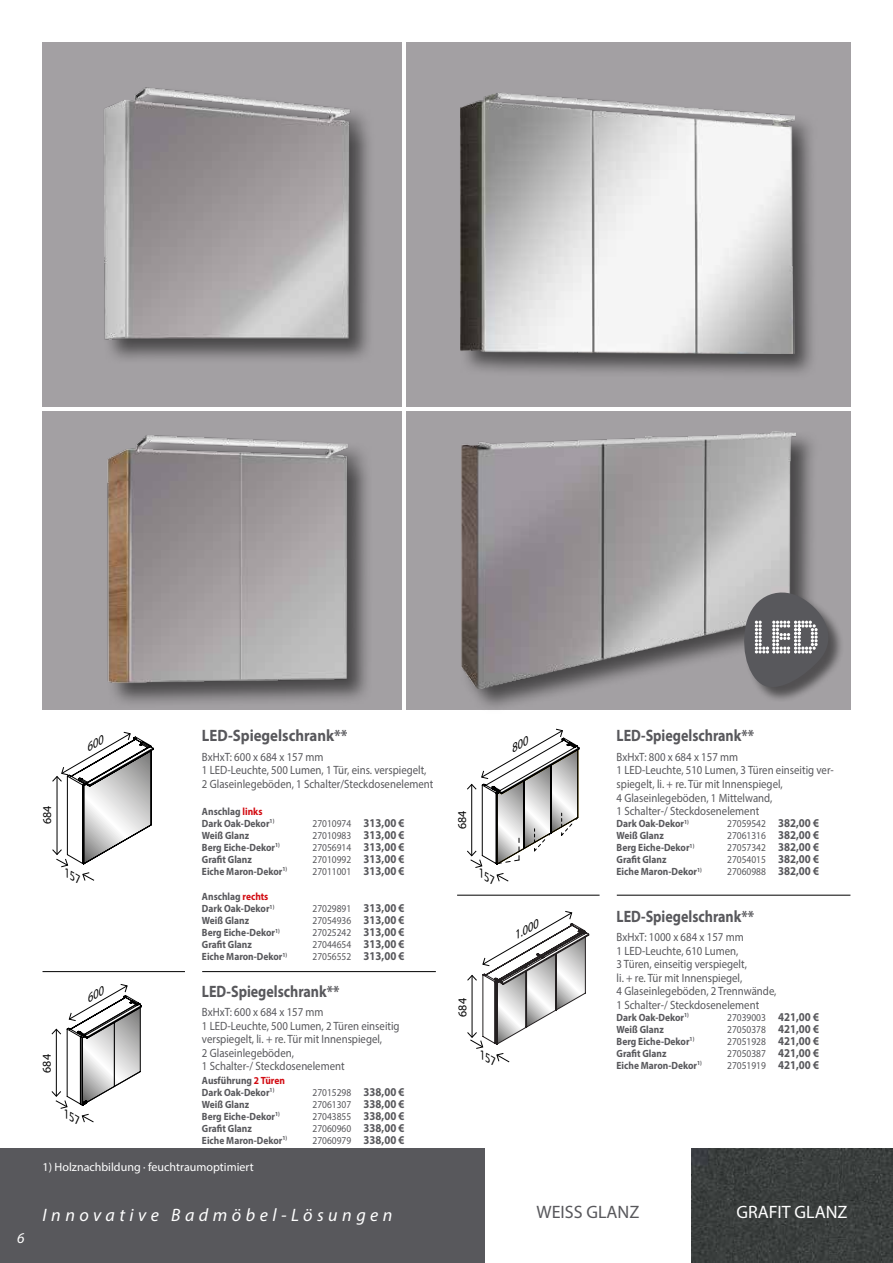
<style>
.page{position:relative;width:893px;height:1263px;background:#fff}
.page>*{position:absolute;margin:0;border:0;box-sizing:border-box;transform-origin:0 0}
.t1{font:italic 18px "Myriad Pro";letter-spacing:.25em;color:#fff}
.t2{font:18px "Myriad Pro";color:#fff}
.t3{font:18px "Myriad Pro";color:#58585c}
.t4{font:700 16.5px "Myriad Pro";color:#58585c;scale:.85 1}
.t5{font:700 16.5px "Myriad Pro";color:#58585c;scale:.9 1}
.t6{font:italic 15px "Myriad Pro";color:#fff}
.t7{font:12px/13.5px "Myriad Pro";color:#58585c;scale:.9 1}
.t8{font:12px "Myriad Pro";color:#fff}
.t9{font:12px "Myriad Pro";color:#000}
.t10{font:italic 12px "Myriad Pro";color:#000}
.t11{font:700 10.5px/12px "Myriad Pro";color:#58585c;scale:.9 1}
.t12{font:10.5px "Myriad Pro";color:#58585c;scale:.9 1}
.s1{color:#d20a11}
.s2{font-weight:700;font-size:12px}
</style>
<div class="page">
<div style="left:0;top:1148px;width:485px;height:115px;background:#58585c"></div>
<div style="left:43px;top:43px;width:359px;height:364px;background:#a3a0a3"></div>
<div style="left:406px;top:43px;width:444px;height:364px;background:#a3a0a3"></div>
<div style="left:43px;top:411px;width:359px;height:298px;background:#a3a0a3"></div>
<div style="left:406px;top:411px;width:444px;height:298px;background:#a3a0a3"></div>
<img style="left:691px;top:1148px;width:202px;height:115px">
<hr style="left:457px;top:895px;width:143px;height:1px;background:#000">
<hr style="left:43px;top:971px;width:142px;height:1px;background:#000">
<hr style="left:617px;top:895px;width:233px;height:1px;background:#000">
<hr style="left:202px;top:971px;width:234px;height:1px;background:#000">
<div style="left:459px;top:92px;width:360px;height:288px;background:#000;opacity:.55"></div>
<img style="left:460px;top:93px;width:334px;height:260px">
<div style="left:107px;top:433px;width:266px;height:275px;background:#000;opacity:.55"></div>
<img style="left:107px;top:433px;width:247px;height:255px">
<div style="left:103px;top:86px;width:272px;height:279px;background:#000;opacity:.55"></div>
<img style="left:103px;top:86px;width:252px;height:262px">
<div style="left:460px;top:430px;width:362px;height:284px;background:#000;opacity:.55"></div>
<img style="left:460px;top:431px;width:336px;height:257px">
<div style="left:745px;top:593px;width:100px;height:110px;background:#000;opacity:.5"></div>
<svg style="left:744px;top:592px;width:84px;height:95px;background:#757477"></svg>
<svg style="left:467px;top:729px;width:112px;height:153px"></svg>
<svg style="left:52px;top:732px;width:102px;height:149px"></svg>
<svg style="left:467px;top:911px;width:122px;height:152px"></svg>
<svg style="left:51px;top:984px;width:91px;height:139px"></svg>
<p class="t6" style="left:17px;top:1229px;width:9px">6</p>
<p class="t9" style="left:40px;top:824px;width:20px;rotate:-90deg">684</p>
<h2 class="t5" style="left:202px;top:725px;width:163px">LED-Spiegelschrank**</h2>
<p class="t7" style="left:202px;top:750px;width:259px">BxHxT: 600 x 684 x 157 mm<br>1 LED-Leuchte, 500 Lumen, 1 Tür, eins. verspiegelt,<br>2 Glaseinlegeböden, 1 Schalter/Steckdosenelement</p>
<p class="t11" style="left:202px;top:805px;width:82px">Anschlag <span class="s1">links<br></span>Dark Oak-Dekor<sup>1)</sup></p>
<p class="t12" style="left:313px;top:817px;width:104px">27010974 <span class="s2">313,00 €</span></p>
<p class="t11" style="left:202px;top:829px;width:54px">Weiß Glanz</p>
<p class="t12" style="left:313px;top:829px;width:104px">27010983 <span class="s2">313,00 €</span></p>
<p class="t11" style="left:202px;top:841px;width:88px">Berg Eiche-Dekor<sup>1)</sup></p>
<p class="t12" style="left:313px;top:841px;width:104px">27056914 <span class="s2">313,00 €</span></p>
<p class="t11" style="left:202px;top:853px;width:57px">Grafit Glanz</p>
<p class="t12" style="left:313px;top:853px;width:104px">27010992 <span class="s2">313,00 €</span></p>
<p class="t11" style="left:202px;top:865px;width:96px">Eiche Maron-Dekor<sup>1)</sup></p>
<p class="t12" style="left:313px;top:865px;width:104px">27011001 <span class="s2">313,00 €</span></p>
<p class="t11" style="left:202px;top:890px;width:82px">Anschlag <span class="s1">rechts<br></span>Dark Oak-Dekor<sup>1)</sup></p>
<p class="t12" style="left:313px;top:902px;width:104px">27029891 <span class="s2">313,00 €</span></p>
<p class="t11" style="left:202px;top:914px;width:54px">Weiß Glanz</p>
<p class="t12" style="left:313px;top:914px;width:104px">27054936 <span class="s2">313,00 €</span></p>
<p class="t11" style="left:202px;top:926px;width:88px">Berg Eiche-Dekor<sup>1)</sup></p>
<p class="t12" style="left:313px;top:926px;width:104px">27025242 <span class="s2">313,00 €</span></p>
<p class="t11" style="left:202px;top:938px;width:57px">Grafit Glanz</p>
<p class="t12" style="left:313px;top:938px;width:104px">27044654 <span class="s2">313,00 €</span></p>
<p class="t11" style="left:202px;top:950px;width:96px">Eiche Maron-Dekor<sup>1)</sup></p>
<p class="t12" style="left:313px;top:950px;width:104px">27056552 <span class="s2">313,00 €</span></p>
<h2 class="t4" style="left:202px;top:980px;width:163px">LED-Spiegelschrank**</h2>
<p class="t7" style="left:202px;top:1005px;width:221px">BxHxT: 600 x 684 x 157 mm<br>1 LED-Leuchte, 500 Lumen, 2 Türen einseitig verspiegelt, li. + re. Tür mit Innenspiegel,<br>2 Glaseinlegeböden,<br>1 Schalter-/ Steckdosenelement</p>
<p class="t11" style="left:202px;top:1074px;width:94px">Ausführung <span class="s1">2 Türen<br></span>Dark Oak-Dekor<sup>1)</sup></p>
<p class="t12" style="left:313px;top:1085px;width:104px">27015298 <span class="s2">338,00 €</span></p>
<p class="t11" style="left:202px;top:1098px;width:54px">Weiß Glanz</p>
<p class="t12" style="left:313px;top:1097px;width:104px">27061307 <span class="s2">338,00 €</span></p>
<p class="t11" style="left:202px;top:1110px;width:88px">Berg Eiche-Dekor<sup>1)</sup></p>
<p class="t12" style="left:313px;top:1109px;width:104px">27043855 <span class="s2">338,00 €</span></p>
<p class="t11" style="left:202px;top:1122px;width:57px">Grafit Glanz</p>
<p class="t12" style="left:313px;top:1121px;width:104px">27060960 <span class="s2">338,00 €</span></p>
<p class="t11" style="left:202px;top:1134px;width:96px">Eiche Maron-Dekor<sup>1)</sup></p>
<p class="t12" style="left:313px;top:1133px;width:104px">27060979 <span class="s2">338,00 €</span></p>
<p class="t8" style="left:43px;top:1160px;width:213px">1) Holznachbildung · feuchtraumoptimiert</p>
<p class="t9" style="left:39px;top:1073px;width:20px;rotate:-90deg">684</p>
<p class="t9" style="left:455px;top:829px;width:20px;rotate:-90deg">684</p>
<p class="t9" style="left:455px;top:1017px;width:20px;rotate:-90deg">684</p>
<p class="t10" style="left:510px;top:930px;width:29px;rotate:-30deg">1.000</p>
<h2 class="t4" style="left:617px;top:725px;width:163px">LED-Spiegelschrank**</h2>
<p class="t7" style="left:617px;top:750px;width:243px">BxHxT: 800 x 684 x 157 mm<br>1 LED-Leuchte, 510 Lumen, 3 Türen einseitig ver&shy;spiegelt, li. + re. Tür mit Innenspiegel,<br>4 Glaseinlegeböden, 1 Mittelwand,<br>1 Schalter-/ Steckdosenelement</p>
<p class="t11" style="left:617px;top:817px;width:82px">Dark Oak-Dekor<sup>1)</sup></p>
<p class="t12" style="left:727px;top:817px;width:104px">27059542 <span class="s2">382,00 €</span></p>
<p class="t11" style="left:617px;top:829px;width:54px">Weiß Glanz</p>
<p class="t12" style="left:727px;top:829px;width:104px">27061316 <span class="s2">382,00 €</span></p>
<p class="t11" style="left:617px;top:841px;width:88px">Berg Eiche-Dekor<sup>1)</sup></p>
<p class="t12" style="left:727px;top:841px;width:104px">27057342 <span class="s2">382,00 €</span></p>
<p class="t11" style="left:617px;top:853px;width:57px">Grafit Glanz</p>
<p class="t12" style="left:727px;top:853px;width:104px">27054015 <span class="s2">382,00 €</span></p>
<p class="t11" style="left:617px;top:865px;width:96px">Eiche Maron-Dekor<sup>1)</sup></p>
<p class="t12" style="left:727px;top:865px;width:104px">27060988 <span class="s2">382,00 €</span></p>
<h2 class="t4" style="left:617px;top:905px;width:163px">LED-Spiegelschrank**</h2>
<p class="t7" style="left:617px;top:930px;width:179px">BxHxT: 1000 x 684 x 157 mm<br>1 LED-Leuchte, 610 Lumen,<br>3 Türen, einseitig verspiegelt,<br>li. + re. Tür mit Innenspiegel,<br>4 Glaseinlegeböden, 2 Trennwände,<br>1 Schalter-/ Steckdosenelement</p>
<p class="t11" style="left:617px;top:1011px;width:82px">Dark Oak-Dekor<sup>1)</sup></p>
<p class="t12" style="left:727px;top:1011px;width:104px">27039003 <span class="s2">421,00 €</span></p>
<p class="t11" style="left:617px;top:1023px;width:54px">Weiß Glanz</p>
<p class="t12" style="left:727px;top:1023px;width:104px">27050378 <span class="s2">421,00 €</span></p>
<p class="t11" style="left:617px;top:1035px;width:88px">Berg Eiche-Dekor<sup>1)</sup></p>
<p class="t12" style="left:727px;top:1035px;width:104px">27051928 <span class="s2">421,00 €</span></p>
<p class="t11" style="left:617px;top:1047px;width:57px">Grafit Glanz</p>
<p class="t12" style="left:727px;top:1047px;width:104px">27050387 <span class="s2">421,00 €</span></p>
<p class="t11" style="left:617px;top:1059px;width:96px">Eiche Maron-Dekor<sup>1)</sup></p>
<p class="t12" style="left:727px;top:1059px;width:104px">27051919 <span class="s2">421,00 €</span></p>
<h1 class="t1" style="left:43px;top:1204px;width:352px">Innovative Badmöbel-Lösungen</h1>
<h1 class="t3" style="left:536px;top:1201px;width:104px">WEISS GLANZ</h1>
<h1 class="t2" style="left:736px;top:1201px;width:113px">GRAFIT GLANZ</h1>
</div>
